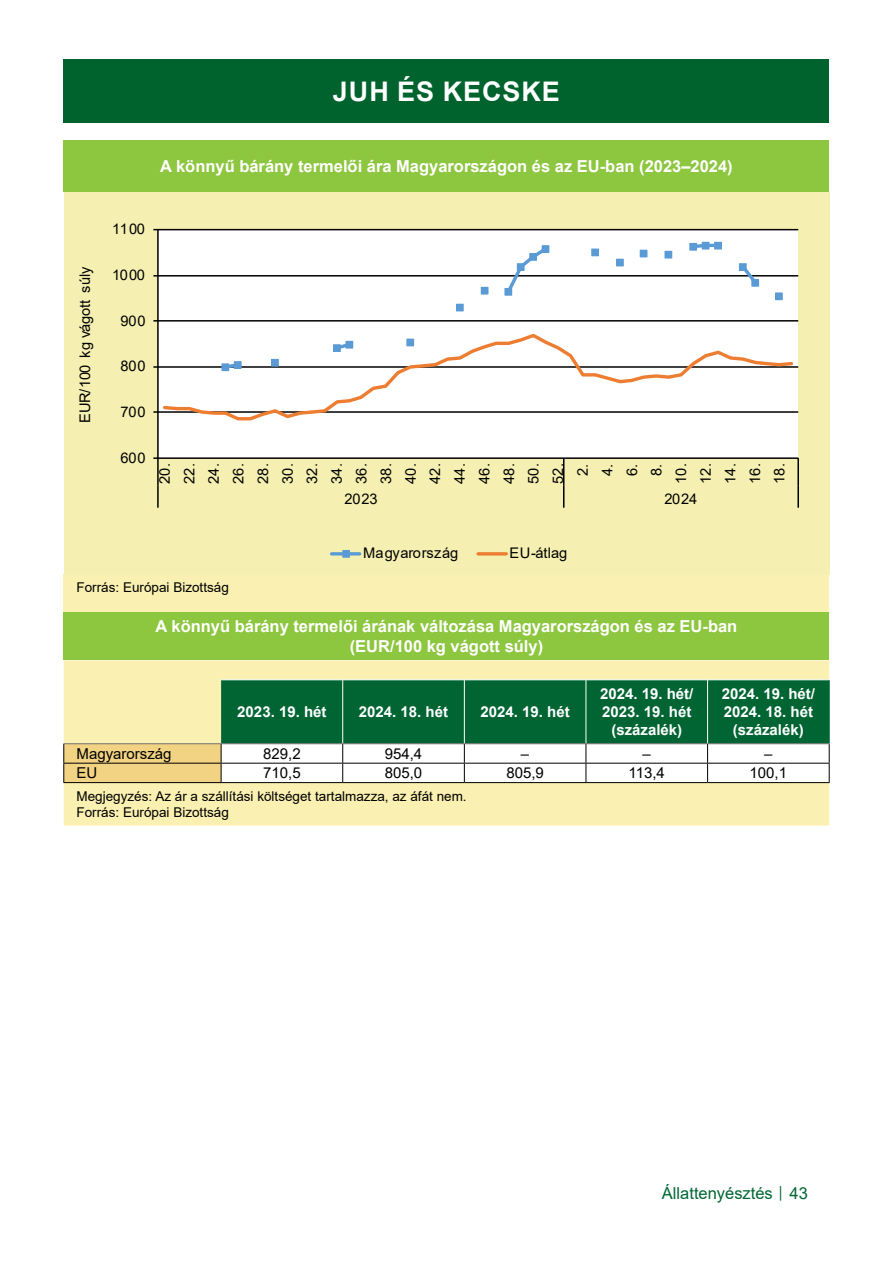
<style>
.page{position:relative;width:893px;height:1263px;background:#fff}
.page>*{position:absolute;margin:0;border:0;box-sizing:border-box;transform-origin:0 0}
.Cím_01_tartalomjegyzeken_kivul{font:700 27px "Arial";letter-spacing:.035em;color:#fff}
.Tablazat_cime{font:700 16.5px/19.8px "Arial";color:#fff;text-align:center}
.t1{font:16.5px "Arial";color:#006533}
.Tablazat_fejlece_kozep{font:700 15px/18px "Arial";color:#fff;text-align:center}
.Tablazat_kozep_ertek{font:15px "Arial";color:#000}
.Tablazat_bal_kategoria{font:15px "Arial";color:#000}
.t2{font:14.7px/24.6px "Arial";letter-spacing:-.02em;color:#000;text-align:center}
.t3{font:14.7px "Arial";letter-spacing:.015em;color:#000}
.Tablazat_forrasa{font:13.5px/16.2px "Arial";color:#000}
.s1{font-size:12px}
</style>
<div class="page">
<div style="left:64px;top:60px;width:765px;height:63px;background:#00632e"></div>
<div style="left:64px;top:611px;width:765px;height:49px;background:#8dc63f"></div>
<div style="left:64px;top:660px;width:765px;height:166px;background:#faf0b1"></div>
<hr style="left:221px;top:679px;width:122px;height:1px;background:#fff">
<hr style="left:343px;top:679px;width:121px;height:1px;background:#fff">
<hr style="left:464px;top:679px;width:122px;height:1px;background:#fff">
<hr style="left:586px;top:679px;width:122px;height:1px;background:#fff">
<hr style="left:708px;top:679px;width:122px;height:1px;background:#fff">
<svg style="left:63px;top:680px;width:767px;height:102px"></svg>
<hr style="left:63px;top:782px;width:158px;height:1px;background:#000">
<hr style="left:221px;top:782px;width:122px;height:1px;background:#000">
<hr style="left:343px;top:782px;width:121px;height:1px;background:#000">
<hr style="left:464px;top:782px;width:122px;height:1px;background:#000">
<hr style="left:586px;top:782px;width:122px;height:1px;background:#000">
<hr style="left:708px;top:782px;width:122px;height:1px;background:#000">
<div style="left:64px;top:140px;width:765px;height:51px;background:#8dc63f"></div>
<div style="left:64px;top:574px;width:765px;height:37px;background:#faf0b1"></div>
<div style="left:64px;top:192px;width:765px;height:382px;background:#f5f0b1"></div>
<div style="left:158px;top:230px;width:640px;height:228px;background:#fff"></div>
<hr style="left:158px;top:411px;width:640px;height:2px;background:#000">
<hr style="left:158px;top:366px;width:640px;height:2px;background:#000">
<hr style="left:158px;top:320px;width:640px;height:2px;background:#000">
<hr style="left:158px;top:275px;width:640px;height:2px;background:#000">
<hr style="left:158px;top:229px;width:640px;height:1px;background:#000">
<hr style="left:157px;top:230px;width:2px;height:228px;background:#000">
<hr style="left:158px;top:457px;width:640px;height:2px;background:#000">
<hr style="left:157px;top:458px;width:2px;height:27px;background:#000">
<hr style="left:797px;top:458px;width:2px;height:27px;background:#000">
<hr style="left:157px;top:485px;width:2px;height:23px;background:#000">
<svg style="left:563px;top:459px;width:1px;height:49px"></svg>
<hr style="left:797px;top:485px;width:2px;height:23px;background:#000">
<svg style="left:222px;top:242px;width:538px;height:80px"></svg>
<div style="left:456px;top:304px;width:7px;height:7px;background:#5b9bd5"></div>
<div style="left:456px;top:304px;width:8px;height:7px;border:1px solid #5b9bd5"></div>
<div style="left:481px;top:287px;width:7px;height:7px;background:#5b9bd5"></div>
<div style="left:505px;top:288px;width:7px;height:7px;background:#5b9bd5"></div>
<div style="left:505px;top:288px;width:7px;height:8px;border:1px solid #5b9bd5"></div>
<div style="left:517px;top:264px;width:7px;height:6px;background:#5b9bd5"></div>
<div style="left:517px;top:263px;width:7px;height:8px;border:1px solid #5b9bd5"></div>
<svg style="left:531px;top:255px;width:4px;height:4px"></svg>
<div style="left:529px;top:253px;width:8px;height:8px;border:1px solid #5b9bd5"></div>
<div style="left:542px;top:246px;width:7px;height:6px;background:#5b9bd5"></div>
<div style="left:542px;top:245px;width:7px;height:8px;border:1px solid #5b9bd5"></div>
<div style="left:592px;top:249px;width:6px;height:7px;background:#5b9bd5"></div>
<div style="left:591px;top:249px;width:8px;height:7px;border:1px solid #5b9bd5"></div>
<div style="left:616px;top:259px;width:7px;height:7px;background:#5b9bd5"></div>
<div style="left:616px;top:259px;width:8px;height:7px;border:1px solid #5b9bd5"></div>
<div style="left:640px;top:250px;width:7px;height:7px;background:#5b9bd5"></div>
<div style="left:665px;top:251px;width:7px;height:7px;background:#5b9bd5"></div>
<div style="left:690px;top:243px;width:7px;height:7px;background:#5b9bd5"></div>
<div style="left:689px;top:243px;width:8px;height:8px;border:1px solid #5b9bd5"></div>
<div style="left:702px;top:242px;width:7px;height:7px;background:#5b9bd5"></div>
<div style="left:715px;top:242px;width:6px;height:7px;background:#5b9bd5"></div>
<div style="left:714px;top:242px;width:8px;height:7px;border:1px solid #5b9bd5"></div>
<div style="left:739px;top:264px;width:7px;height:6px;background:#5b9bd5"></div>
<div style="left:739px;top:263px;width:8px;height:8px;border:1px solid #5b9bd5"></div>
<div style="left:752px;top:279px;width:7px;height:7px;background:#5b9bd5"></div>
<div style="left:751px;top:279px;width:8px;height:8px;border:1px solid #5b9bd5"></div>
<div style="left:775px;top:293px;width:7px;height:7px;background:#5b9bd5"></div>
<div style="left:775px;top:293px;width:8px;height:7px;border:1px solid #5b9bd5"></div>
<svg style="left:161px;top:333px;width:634px;height:88px"></svg>
<hr style="left:332px;top:552px;width:28px;height:3px;background:#5b9bd5">
<div style="left:343px;top:550px;width:7px;height:7px;background:#5b9bd5"></div>
<div style="left:342px;top:550px;width:8px;height:8px;border:1px solid #5b9bd5"></div>
<hr style="left:478px;top:552px;width:28px;height:3px;background:#ed7d31">
<p class="Cím_01_tartalomjegyzeken_kivul" style="left:333px;top:73px;width:228px">JUH ÉS KECSKE</p>
<p class="t2" style="left:73px;top:423px;width:158px;rotate:-90deg">EUR/100 kg vágott súly</p>
<p class="Tablazat_cime" style="left:160px;top:156px;width:574px">A könnyű bárány termelői ára Magyarországon és az EU-ban (2023–2024)</p>
<p class="t2" style="left:112px;top:217px;width:34px">1100</p>
<p class="t2" style="left:112px;top:262px;width:34px">1000</p>
<p class="t2" style="left:120px;top:308px;width:27px">900</p>
<p class="t2" style="left:120px;top:354px;width:27px">800</p>
<p class="t2" style="left:120px;top:399px;width:27px">700</p>
<p class="t2" style="left:120px;top:445px;width:27px">600</p>
<p class="t2" style="left:152px;top:484px;width:22px;rotate:-90deg">20.<br>22.<br>24.<br>26.<br>28.<br>30.<br>32.<br>34.<br>36.<br>38.<br>40.<br>42.<br>44.<br>46.<br>48.<br>50.<br>52.<br>2.<br>4.<br>6.<br>8.<br>10.<br>12.<br>14.<br>16.<br>18.</p>
<p class="t2" style="left:345px;top:486px;width:34px">2023</p>
<p class="t2" style="left:664px;top:486px;width:34px">2024</p>
<p class="t3" style="left:363px;top:543px;width:96px">Magyarország</p>
<p class="t2" style="left:510px;top:540px;width:59px">EU-átlag</p>
<p class="Tablazat_forrasa" style="left:77px;top:579px;width:154px">Forrás: Európai Bizottság</p>
<p class="Tablazat_cime" style="left:156px;top:616px;width:583px">A könnyű bárány termelői árának változása Magyarországon és az EU-ban (EUR/100 kg vágott súly)</p>
<p class="Tablazat_fejlece_kozep" style="left:237px;top:703px;width:91px">2023. 19. hét</p>
<p class="Tablazat_fejlece_kozep" style="left:359px;top:703px;width:91px">2024. 18. hét</p>
<p class="Tablazat_fejlece_kozep" style="left:481px;top:703px;width:91px">2024. 19. hét</p>
<p class="Tablazat_fejlece_kozep" style="left:600px;top:685px;width:95px">2024. 19. hét/<br>2023. 19. hét (százalék)</p>
<p class="Tablazat_fejlece_kozep" style="left:722px;top:685px;width:95px">2024. 19. hét/<br>2024. 18. hét (százalék)</p>
<p class="Tablazat_bal_kategoria" style="left:77px;top:743px;width:97px">Magyarország</p>
<p class="Tablazat_kozep_ertek" style="left:263px;top:743px;width:39px">829,2</p>
<p class="Tablazat_kozep_ertek" style="left:385px;top:743px;width:39px">954,4</p>
<p class="Tablazat_kozep_ertek" style="left:521px;top:743px;width:10px">–</p>
<p class="Tablazat_kozep_ertek" style="left:643px;top:743px;width:10px">–</p>
<p class="Tablazat_kozep_ertek" style="left:764px;top:743px;width:10px">–</p>
<p class="Tablazat_bal_kategoria" style="left:77px;top:763px;width:22px">EU</p>
<p class="Tablazat_kozep_ertek" style="left:263px;top:763px;width:39px">710,5</p>
<p class="Tablazat_kozep_ertek" style="left:385px;top:763px;width:39px">805,0</p>
<p class="Tablazat_kozep_ertek" style="left:506px;top:763px;width:39px">805,9</p>
<p class="Tablazat_kozep_ertek" style="left:629px;top:763px;width:38px">113,4</p>
<p class="Tablazat_kozep_ertek" style="left:750px;top:763px;width:39px">100,1</p>
<p class="Tablazat_forrasa" style="left:77px;top:788px;width:392px">Megjegyzés: Az ár a szállítási költséget tartalmazza, az áfát nem.<br>Forrás: Európai Bizottság</p>
<p class="t1" style="left:662px;top:1182px;width:147px">Állattenyésztés <span class="s1">│</span> 43</p>
</div>
